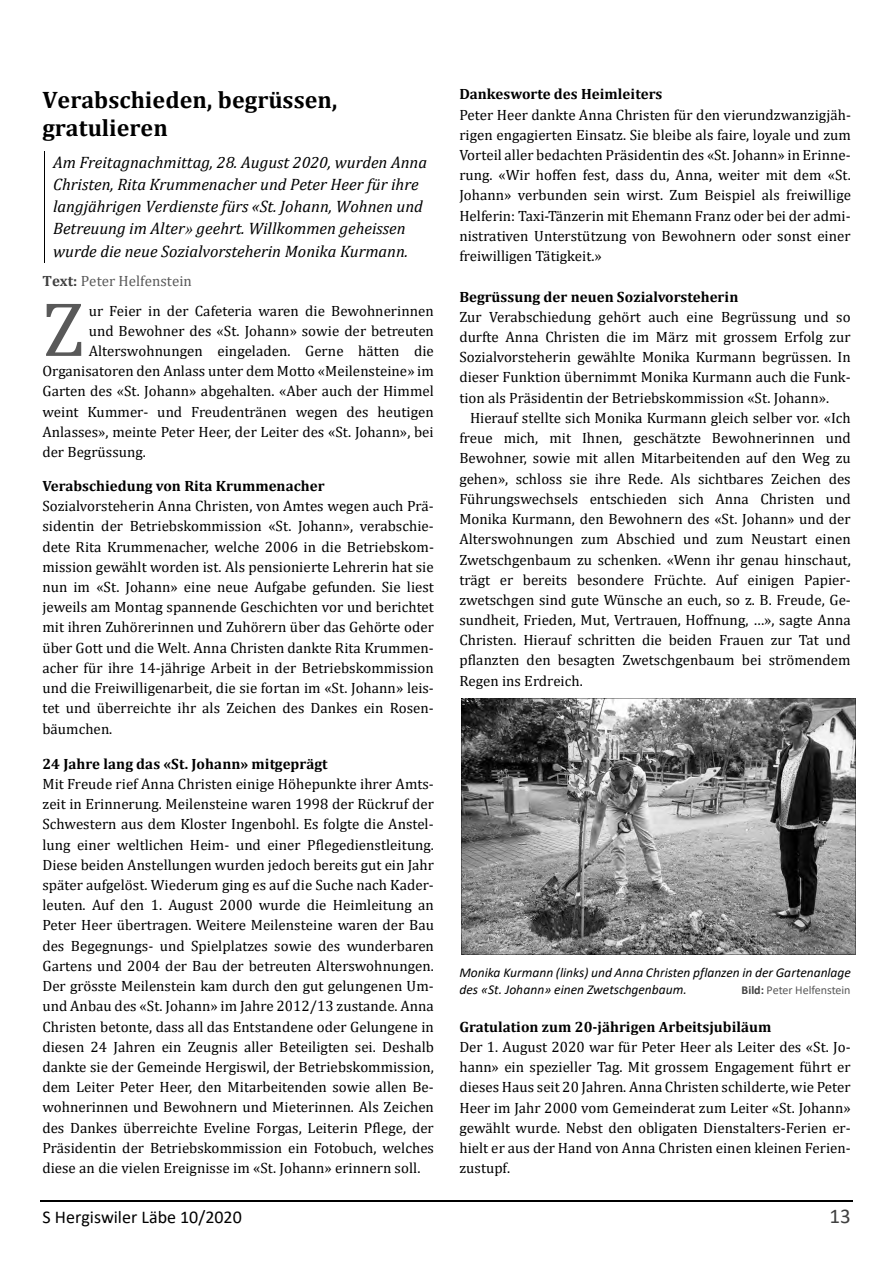
<style>
.page{position:relative;width:893px;height:1263px;background:#fff}
.page>*{position:absolute;margin:0;border:0;box-sizing:border-box;transform-origin:0 0}
.t1{font:78px "Cambria";color:#595959}
.t2{font:700 24px/28.5px "Cambria";color:#000}
.t3{font:21px "Calibri";color:#404040}
.t4{font:18px "Calibri";color:#000}
.t5{font:italic 16.5px/22.2px "Cambria";color:#000}
.t6{font:15px/20.2px "Cambria";color:#000;text-align:justify}
.t7{font:700 15px "Cambria";color:#000}
.t8{font:italic 13.5px/16.5px "Calibri";color:#000}
.t9{font:12px "Calibri";letter-spacing:-.005em;color:#595959}
.s1{font-family:"Times New Roman"}
.s2{font-weight:700;color:#404040}
.s3{color:#595959}
</style>
<div class="page">
<hr style="left:40px;top:1200px;width:812px;height:2px;background:#000">
<svg style="left:44px;top:152px;width:1px;height:111px"></svg>
<svg style="left:461px;top:698px;width:394px;height:257px;background:#7e7e7e"></svg>
<h2 class="t2" style="left:42px;top:86px;width:296px">Verabschieden, begrüssen, gratulieren</h2>
<p class="t5" style="left:53px;top:152px;width:375px">Am Freitagnachmittag, 28. August 2020, wurden Anna Christen, Rita Krummenacher und Peter Heer für ihre langjährigen Verdienste fürs «St. Johann, Wohnen und Betreuung im Alter<span class="s1">»</span> geehrt. Willkommen geheissen wurde die neue Sozialvorsteherin Monika Kurmann.</p>
<p class="t6" style="left:89px;top:267px;width:346px;line-height:29.4px;text-indent:-46px"><span class="s2">Text:</span> <span class="s3">Peter Helfenstein<br></span>ur Feier in der Cafeteria waren die Bewohnerinnen</p>
<p class="t6" style="left:89px;top:321px;width:346px">und Bewohner des «St. Johann» sowie der betreuten</p>
<p class="t6" style="left:89px;top:341px;width:346px">Alterswohnungen eingeladen. Gerne hätten die</p>
<p class="t6" style="left:42px;top:362px;width:393px">Organisatoren den Anlass unter dem Motto «Meilensteine» im</p>
<p class="t6" style="left:42px;top:382px;width:393px">Garten des «St. Johann» abgehalten. «Aber auch der Himmel</p>
<p class="t6" style="left:42px;top:402px;width:393px">weint Kummer- und Freudentränen wegen des heutigen</p>
<p class="t6" style="left:42px;top:422px;width:392px">Anlasses», meinte Peter Heer, der Leiter des «St. Johann», bei</p>
<p class="t6" style="left:42px;top:442px;width:105px">der Begrüssung.</p>
<p class="t7" style="left:42px;top:478px;width:283px">Verabschiedung von Rita Krummenacher</p>
<p class="t6" style="left:42px;top:496px;width:393px">Sozialvorsteherin Anna Christen, von Amtes wegen auch Prä- sidentin der Betriebskommission «St. Johann», verabschie&shy;dete Rita Krummenacher, welche 2006 in die Betriebskom&shy;mission gewählt worden ist. Als pensionierte Lehrerin hat sie nun im «St. Johann» eine neue Aufgabe gefunden. Sie liest jeweils am Montag spannende Geschichten vor und berichtet mit ihren Zuhörerinnen und Zuhörern über das Gehörte oder über Gott und die Welt. Anna Christen dankte Rita Krummen&shy;acher für ihre 14-jährige Arbeit in der Betriebskommission und die Freiwilligenarbeit, die sie fortan im «St. Johann» leis&shy;tet und überreichte ihr als Zeichen des Dankes ein Rosen&shy;bäumchen.</p>
<p class="t7" style="left:42px;top:756px;width:286px">24 Jahre lang das «St. Johann» mitgeprägt</p>
<p class="t6" style="left:42px;top:774px;width:393px">Mit Freude rief Anna Christen einige Höhepunkte ihrer Amts&shy;zeit in Erinnerung. Meilensteine waren 1998 der Rückruf der Schwestern aus dem Kloster Ingenbohl. Es folgte die Anstel&shy;lung einer weltlichen Heim- und einer Pflegedienstleitung.<br>Diese beiden Anstellungen wurden jedoch bereits gut ein Jahr später aufgelöst. Wiederum ging es auf die Suche nach Kader&shy;leuten. Auf den 1. August 2000 wurde die Heimleitung an Peter Heer übertragen. Weitere Meilensteine waren der Bau des Begegnungs- und Spielplatzes sowie des wunderbaren Gartens und 2004 der Bau der betreuten Alterswohnungen.<br>Der grösste Meilenstein kam durch den gut gelungenen Um&shy;und Anbau des «St. Johann» im Jahre 2012/13 zustande. Anna Christen betonte, dass all das Entstandene oder Gelungene in diesen 24 Jahren ein Zeugnis aller Beteiligten sei. Deshalb dankte sie der Gemeinde Hergiswil, der Betriebskommission, dem Leiter Peter Heer, den Mitarbeitenden sowie allen Be&shy;wohnerinnen und Bewohnern und Mieterinnen. Als Zeichen des Dankes überreichte Eveline Forgas, Leiterin Pflege, der Präsidentin der Betriebskommission ein Fotobuch, welches diese an die vielen Ereignisse im «St. Johann» erinnern soll.</p>
<h1 class="t1" style="left:42px;top:292px;width:43px">Z</h1>
<p class="t7" style="left:459px;top:87px;width:204px">Dankesworte des Heimleiters</p>
<p class="t6" style="left:459px;top:105px;width:393px">Peter Heer dankte Anna Christen für den vierundzwanzigjäh&shy;rigen engagierten Einsatz. Sie bleibe als faire, loyale und zum Vorteil aller bedachten Präsidentin des «St. Johann» in Erinne&shy;rung. «Wir hoffen fest, dass du, Anna, weiter mit dem «St.<br>Johann» verbunden sein wirst. Zum Beispiel als freiwillige Helferin: Taxi-Tänzerin mit Ehemann Franz oder bei der admi&shy;nistrativen Unterstützung von Bewohnern oder sonst einer freiwilligen Tätigkeit.»</p>
<p class="t7" style="left:459px;top:289px;width:280px">Begrüssung der neuen Sozialvorsteherin</p>
<p class="t6" style="left:459px;top:307px;width:393px">Zur Verabschiedung gehört auch eine Begrüssung und so durfte Anna Christen die im März mit grossem Erfolg zur Sozialvorsteherin gewählte Monika Kurmann begrüssen. In dieser Funktion übernimmt Monika Kurmann auch die Funk&shy;tion als Präsidentin der Betriebskommission «St. Johann».</p>
<p class="t6" style="left:459px;top:408px;width:393px;text-indent:11px">Hierauf stellte sich Monika Kurmann gleich selber vor. «Ich freue mich, mit Ihnen, geschätzte Bewohnerinnen und Bewohner, sowie mit allen Mitarbeitenden auf den Weg zu gehen», schloss sie ihre Rede. Als sichtbares Zeichen des Führungswechsels entschieden sich Anna Christen und Monika Kurmann, den Bewohnern des «St. Johann» und der Alterswohnungen zum Abschied und zum Neustart einen Zwetschgenbaum zu schenken. «Wenn ihr genau hinschaut, trägt er bereits besondere Früchte. Auf einigen Papier&shy;zwetschgen sind gute Wünsche an euch, so z. B. Freude, Ge&shy;sundheit, Frieden, Mut, Vertrauen, Hoffnung, …», sagte Anna Christen. Hierauf schritten die beiden Frauen zur Tat und pflanzten den besagten Zwetschgenbaum bei strömendem Regen ins Erdreich.</p>
<p class="t8" style="left:459px;top:966px;width:393px">Monika Kurmann (links) und Anna Christen pflanzen in der Gartenanlage des «St. Johann» einen Zwetschgenbaum.</p>
<p class="t9" style="left:741px;top:985px;width:110px"><span class="s2">Bild:</span> Peter Helfenstein</p>
<p class="t7" style="left:459px;top:1019px;width:313px">Gratulation zum 20-jährigen Arbeitsjubiläum</p>
<p class="t6" style="left:459px;top:1037px;width:393px">Der 1. August 2020 war für Peter Heer als Leiter des «St. Jo&shy;hann» ein spezieller Tag. Mit grossem Engagement führt er dieses Haus seit 20 Jahren. Anna Christen schilderte, wie Peter Heer im Jahr 2000 vom Gemeinderat zum Leiter «St. Johann» gewählt wurde. Nebst den obligaten Dienstalters-Ferien er&shy;hielt er aus der Hand von Anna Christen einen kleinen Ferien&shy;zustupf.</p>
<p class="t4" style="left:42px;top:1210px;width:201px">S Hergiswiler Läbe 10/2020</p>
<h3 class="t3" style="left:829px;top:1208px;width:23px">13</h3>
</div>
